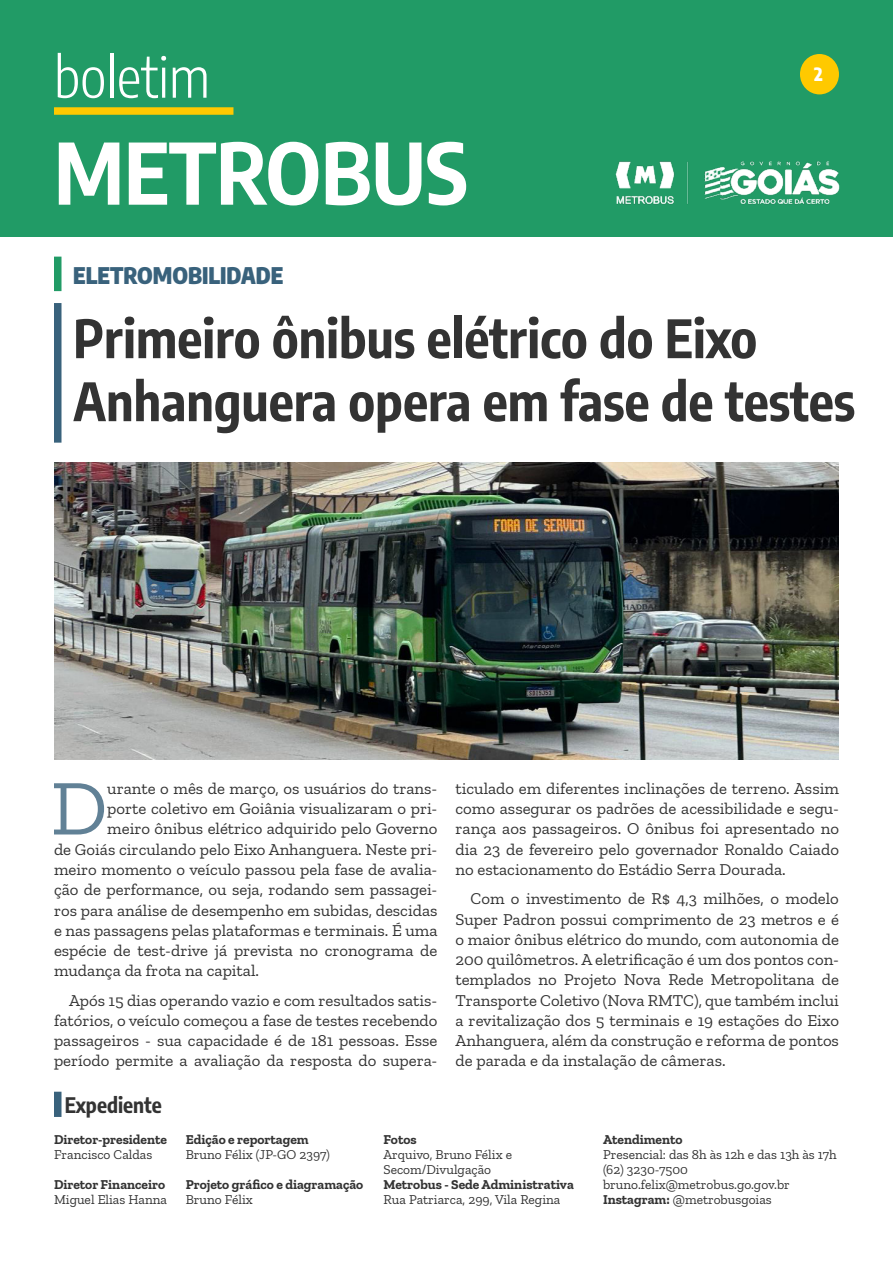
<style>
.page{position:relative;width:893px;height:1263px;background:#fff}
.page>*{position:absolute;margin:0;border:0;box-sizing:border-box;transform-origin:0 0}
.t1{font:700 84px "Encode Sans Condensed";color:#fff}
.t2{font:78.75px "Zilla Slab";color:#618196}
.t3{font:300 55.5px "Encode Sans Condensed";color:#fff}
.t4{font:700 52.5px/63px "Encode Sans Condensed";color:#333}
.t5{font:900 22.5px "Encode Sans Condensed";color:#39627c}
.t6{font:700 21px "Encode Sans Condensed";color:#333}
.t7{font:800 18px "Encode Sans Condensed";color:#fff}
.t8{font:16.5px/20.2px "Zilla Slab";color:#333;text-align:justify}
.t9{font:13.5px/15px "Zilla Slab";color:#333}
.t10{font:700 13.5px "Zilla Slab";color:#333}
.s1{font-weight:700}
</style>
<div class="page">
<div style="left:0;top:0;width:893px;height:236px;background:#219b66"></div>
<div style="left:54px;top:107px;width:179px;height:8px;background:#ffc900"></div>
<img style="left:615px;top:161px;width:225px;height:44px">
<div style="left:54px;top:1092px;width:8px;height:25px;background:#39627c"></div>
<div style="left:800px;top:54px;width:39px;height:40px;background:#ffc900;border-radius:50%"></div>
<div style="left:54px;top:303px;width:8px;height:140px;background:#39627c"></div>
<div style="left:54px;top:257px;width:8px;height:34px;background:#219b66"></div>
<img style="left:54px;top:462px;width:785px;height:298px">
<p class="t3" style="left:54px;top:39px;width:157px">boletim</p>
<p class="t1" style="left:54px;top:110px;width:415px">METROBUS</p>
<p class="t5" style="left:73px;top:258px;width:212px">ELETROMOBILIDADE</p>
<p class="t7" style="left:814px;top:60px;width:10px">2</p>
<p class="t4" style="left:73px;top:304px;width:783px">Primeiro ônibus elétrico do Eixo<br>Anhanguera opera em fase de testes</p>
<p class="t2" style="left:51px;top:765px;width:58px">D</p>
<p class="t8" style="left:107px;top:778px;width:332px">urante o mês de março, os usuários do trans-</p>
<p class="t8" style="left:107px;top:799px;width:332px">porte coletivo em Goiânia visualizaram o pri-</p>
<p class="t8" style="left:107px;top:819px;width:332px">meiro ônibus elétrico adquirido pelo Governo</p>
<p class="t8" style="left:54px;top:839px;width:385px">de Goiás circulando pelo Eixo Anhanguera. Neste pri-</p>
<p class="t8" style="left:54px;top:859px;width:385px">meiro momento o veículo passou pela fase de avalia-</p>
<p class="t8" style="left:54px;top:880px;width:385px">ção de performance, ou seja, rodando sem passagei-</p>
<p class="t8" style="left:54px;top:900px;width:385px">ros para análise de desempenho em subidas, descidas</p>
<p class="t8" style="left:54px;top:920px;width:385px">e nas passagens pelas plataformas e terminais. É uma</p>
<p class="t8" style="left:54px;top:940px;width:385px">espécie de test-drive já prevista no cronograma de</p>
<p class="t8" style="left:54px;top:961px;width:207px">mudança da frota na capital.</p>
<p class="t8" style="left:54px;top:990px;width:385px;text-indent:15px">Após 15 dias operando vazio e com resultados satis&shy;fatórios, o veículo começou a fase de testes recebendo passageiros - sua capacidade é de 181 pessoas. Esse período permite a avaliação da resposta do supera-</p>
<p class="t8" style="left:455px;top:778px;width:385px">ticulado em diferentes inclinações de terreno. Assim como assegurar os padrões de acessibilidade e segu&shy;rança aos passageiros. O ônibus foi apresentado no dia 23 de fevereiro pelo governador Ronaldo Caiado no estacionamento do Estádio Serra Dourada.</p>
<p class="t8" style="left:455px;top:889px;width:385px;text-indent:15px">Com o investimento de R$ 4,3 milhões, o modelo Super Padron possui comprimento de 23 metros e é o maior ônibus elétrico do mundo, com autonomia de 200 quilômetros. A eletrificação é um dos pontos con&shy;templados no Projeto Nova Rede Metropolitana de Transporte Coletivo (Nova RMTC), que também inclui a revitalização dos 5 terminais e 19 estações do Eixo Anhanguera, além da construção e reforma de pontos de parada e da instalação de câmeras.</p>
<p class="t6" style="left:65px;top:1089px;width:98px">Expediente</p>
<p class="t10" style="left:54px;top:1131px;width:115px">Diretor-presidente</p>
<p class="t9" style="left:54px;top:1147px;width:100px">Francisco Caldas</p>
<p class="t10" style="left:54px;top:1176px;width:113px">Diretor Financeiro</p>
<p class="t9" style="left:54px;top:1192px;width:115px">Miguel Elias Hanna</p>
<p class="t10" style="left:186px;top:1131px;width:124px">Edição e reportagem</p>
<p class="t9" style="left:186px;top:1147px;width:146px">Bruno Félix (JP-GO 2397)</p>
<p class="t10" style="left:186px;top:1176px;width:179px">Projeto gráfico e diagramação</p>
<p class="t9" style="left:186px;top:1192px;width:69px">Bruno Félix</p>
<p class="t10" style="left:383px;top:1131px;width:35px">Fotos</p>
<p class="t9" style="left:383px;top:1147px;width:130px">Arquivo, Bruno Félix e<br>Secom/Divulgação</p>
<p class="t10" style="left:383px;top:1176px;width:192px">Metrobus - Sede Administrativa</p>
<p class="t9" style="left:383px;top:1192px;width:178px">Rua Patriarca, 299, Vila Regina</p>
<p class="t10" style="left:603px;top:1131px;width:81px">Atendimento</p>
<p class="t9" style="left:603px;top:1147px;width:235px">Presencial: das 8h às 12h e das 13h às 17h</p>
<p class="t9" style="left:603px;top:1162px;width:86px">(62) 3230-7500</p>
<p class="t9" style="left:603px;top:1177px;width:188px">bruno.felix@metrobus.go.gov.br</p>
<p class="t9" style="left:603px;top:1192px;width:170px"><span class="s1">Instagram:</span> @metrobusgoias</p>
</div>
